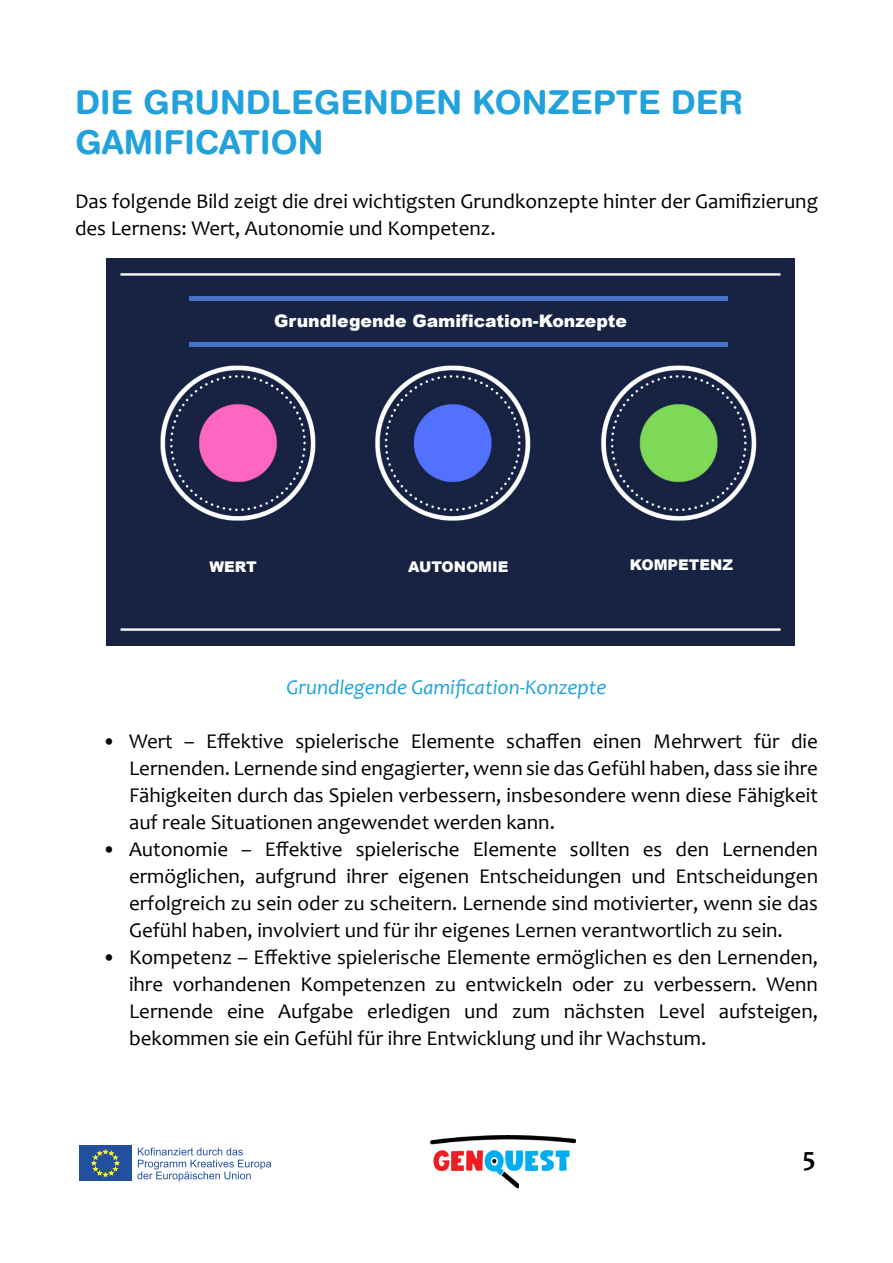
<style>
.page{position:relative;width:893px;height:1263px;background:#fff}
.page>*{position:absolute;margin:0;border:0;box-sizing:border-box;transform-origin:0 0}
.t1{font:700 33px/39.6px "Helvetica Rounded";color:#21a2dc}
.t2{font:700 27px "Candara";color:#000}
.t3{font:21px/27px "Candara";color:#000;text-align:justify}
.t4{font:italic 21px "Candara";color:#21a2dc}
.t5{font:900 17.25px "Arial";color:#fff}
.t6{font:900 14.7px "Arial";letter-spacing:-.005em;color:#fff}
</style>
<div class="page">
<div style="left:79px;top:1145px;width:53px;height:36px;background:#224f9f"></div>
<svg style="left:91px;top:1149px;width:28px;height:28px"></svg>
<svg style="left:137px;top:1147px;width:134px;height:34px"></svg>
<img style="left:430px;top:1135px;width:145px;height:54px">
<div style="left:520px;top:1172px;width:54px;height:18px;background:#fff"></div>
<img style="left:106px;top:259px;width:689px;height:387px">
<div style="left:189px;top:296px;width:538px;height:5px;background:#4472c4"></div>
<div style="left:189px;top:342px;width:538px;height:5px;background:#4472c4"></div>
<h1 class="t1" style="left:75px;top:82px;width:669px">DIE GRUNDLEGENDEN KONZEPTE DER<br>GAMIFICATION</h1>
<p class="t3" style="left:75px;top:187px;width:744px">Das folgende Bild zeigt die drei wichtigsten Grundkonzepte hinter der Gamifizierung des Lernens: Wert, Autonomie und Kompetenz.</p>
<p class="t5" style="left:274px;top:309px;width:354px">Grundlegende Gamification-Konzepte</p>
<p class="t6" style="left:209px;top:556px;width:49px">WERT</p>
<p class="t6" style="left:408px;top:556px;width:102px">AUTONOMIE</p>
<p class="t6" style="left:630px;top:554px;width:105px">KOMPETENZ</p>
<p class="t4" style="left:286px;top:674px;width:322px">Grundlegende Gamification-Konzepte</p>
<p class="t3" style="left:129px;top:727px;width:690px;text-indent:-27px">• Wert – Effektive spielerische Elemente schaffen einen Mehrwert für die Lernenden. Lernende sind engagierter, wenn sie das Gefühl haben, dass sie ihre Fähigkeiten durch das Spielen verbessern, insbesondere wenn diese Fähigkeit auf reale Situationen angewendet werden kann.</p>
<p class="t3" style="left:129px;top:835px;width:690px;text-indent:-27px">• Autonomie – Effektive spielerische Elemente sollten es den Lernenden ermöglichen, aufgrund ihrer eigenen Entscheidungen und Entscheidungen erfolgreich zu sein oder zu scheitern. Lernende sind motivierter, wenn sie das Gefühl haben, involviert und für ihr eigenes Lernen verantwortlich zu sein.</p>
<p class="t3" style="left:129px;top:943px;width:690px;text-indent:-27px">• Kompetenz – Effektive spielerische Elemente ermöglichen es den Lernenden, ihre vorhandenen Kompetenzen zu entwickeln oder zu verbessern. Wenn Lernende eine Aufgabe erledigen und zum nächsten Level aufsteigen, bekommen sie ein Gefühl für ihre Entwicklung und ihr Wachstum.</p>
<p class="t2" style="left:803px;top:1140px;width:14px">5</p>
</div>
